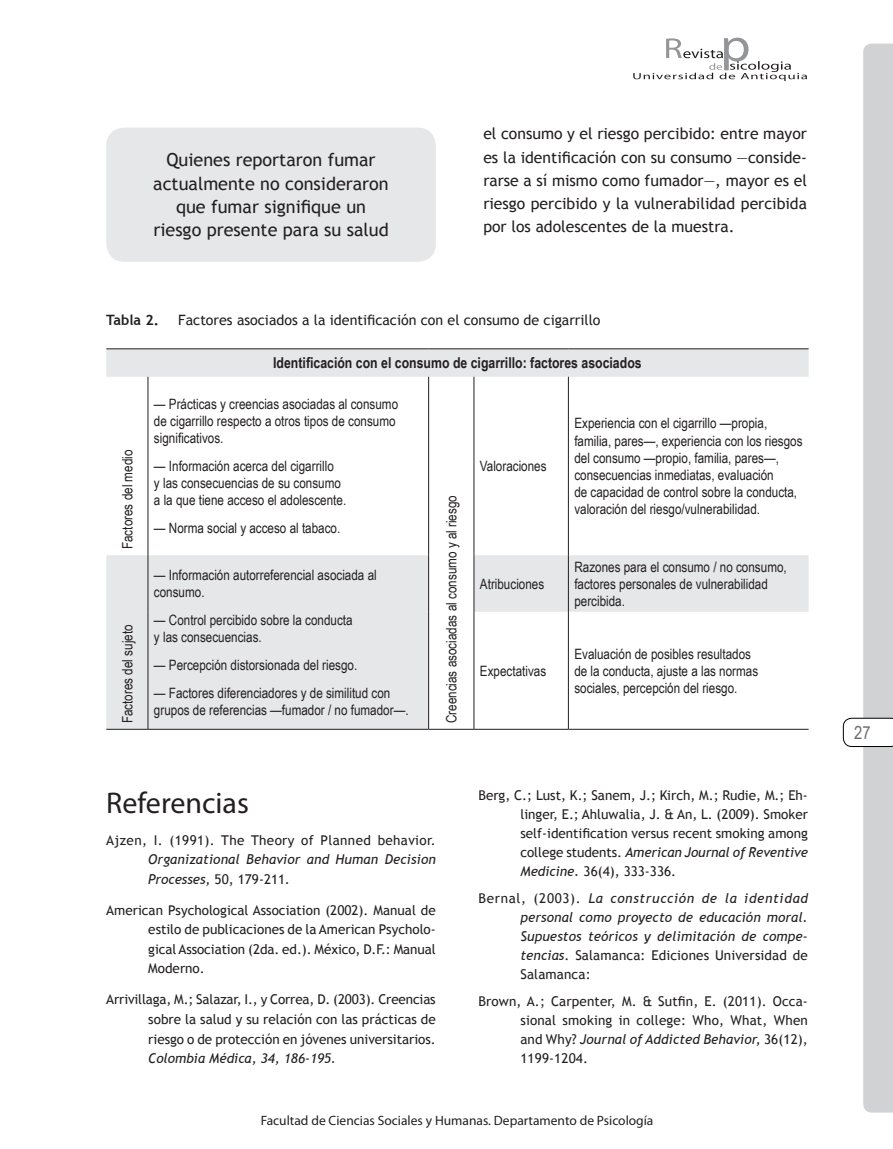
<style>
.page{position:relative;width:893px;height:1149px;background:#fff}
.page>*{position:absolute;margin:0;border:0;box-sizing:border-box;transform-origin:0 0}
.t1{font:30px "Myriad Pro";color:#231f20}
.t2{font:18px/23.2px "Trebuchet MS";color:#231f20;text-align:center}
.t3{font:18px "Arial Narrow";color:#6c6d70}
.t4{font:15.75px/23.2px "Trebuchet MS";color:#231f20;text-align:justify}
.t5{font:700 15px "Arial Narrow";color:#231f20}
.t6{font:14.25px/17.1px "Arial Narrow";color:#231f20}
.t7{font:14.25px "Trebuchet MS";color:#231f20}
.t8{font:700 14.25px "Trebuchet MS";color:#231f20}
.t9{font:13.5px/18.9px "Trebuchet MS";color:#231f20;text-align:justify}
.t10{font:italic 13.5px/18.9px "Trebuchet MS";letter-spacing:.01em;color:#231f20}
.t11{font:13.5px "Myriad Pro";color:#231f20}
.t12{font:13.5px "Trebuchet MS";letter-spacing:.025em;color:#231f20}
.s1{font-style:normal}
.s2{font-style:italic}
</style>
<div class="page">
<svg style="left:843px;top:44px;width:50px;height:1068px"></svg>
<svg style="left:633px;top:38px;width:174px;height:43px"></svg>
<div style="left:106px;top:128px;width:330px;height:134px;background:#e6e7e9;border-radius:18px"></div>
<svg style="left:106px;top:349px;width:703px;height:379px"></svg>
<hr style="left:106px;top:348px;width:42px;height:1px;background:#231f20">
<hr style="left:148px;top:348px;width:281px;height:1px;background:#231f20">
<hr style="left:429px;top:348px;width:45px;height:1px;background:#231f20">
<hr style="left:474px;top:348px;width:94px;height:1px;background:#231f20">
<hr style="left:568px;top:348px;width:241px;height:1px;background:#231f20">
<hr style="left:148px;top:376px;width:1px;height:179px;background:#231f20">
<hr style="left:428px;top:376px;width:1px;height:179px;background:#231f20">
<hr style="left:429px;top:728px;width:45px;height:1px;background:#231f20">
<hr style="left:474px;top:376px;width:1px;height:179px;background:#231f20">
<hr style="left:568px;top:376px;width:1px;height:179px;background:#231f20">
<hr style="left:148px;top:555px;width:1px;height:56px;background:#231f20">
<hr style="left:428px;top:555px;width:1px;height:56px;background:#231f20">
<hr style="left:148px;top:611px;width:1px;height:117px;background:#231f20">
<hr style="left:428px;top:611px;width:1px;height:117px;background:#231f20">
<hr style="left:106px;top:728px;width:42px;height:1px;background:#231f20">
<hr style="left:148px;top:728px;width:281px;height:1px;background:#231f20">
<hr style="left:474px;top:555px;width:1px;height:56px;background:#231f20">
<hr style="left:568px;top:555px;width:1px;height:56px;background:#231f20">
<hr style="left:474px;top:611px;width:1px;height:117px;background:#231f20">
<hr style="left:568px;top:611px;width:1px;height:117px;background:#231f20">
<hr style="left:474px;top:728px;width:94px;height:1px;background:#231f20">
<hr style="left:568px;top:728px;width:241px;height:1px;background:#231f20">
<p class="t2" style="left:153px;top:149px;width:237px">Quienes reportaron fumar actualmente no consideraron que fumar signifique un riesgo presente para su salud</p>
<p class="t4" style="left:483px;top:122px;width:325px">el consumo y el riesgo percibido: entre mayor es la identificación con su consumo —conside&shy;rarse a sí mismo como fumador—, mayor es el riesgo percibido y la vulnerabilidad percibida por los adolescentes de la muestra.</p>
<p class="t8" style="left:106px;top:311px;width:54px">Tabla 2.</p>
<p class="t7" style="left:178px;top:312px;width:424px">Factores asociados a la identificación con el consumo de cigarrillo</p>
<p class="t5" style="left:273px;top:351px;width:370px">Identificación con el consumo de cigarrillo: factores asociados</p>
<p class="t6" style="left:118px;top:549px;width:101px;rotate:-90deg">Factores del medio</p>
<p class="t6" style="left:118px;top:723px;width:100px;rotate:-90deg">Factores del sujeto</p>
<p class="t6" style="left:154px;top:395px;width:246px">— Prácticas y creencias asociadas al consumo de cigarrillo respecto a otros tipos de consumo significativos.</p>
<p class="t6" style="left:154px;top:457px;width:194px">— Información acerca del cigarrillo<br>y las consecuencias de su consumo a la que tiene acceso el adolescente.</p>
<p class="t6" style="left:154px;top:519px;width:188px">— Norma social y acceso al tabaco.</p>
<p class="t6" style="left:154px;top:566px;width:224px">— Información autorreferencial asociada al consumo.</p>
<p class="t6" style="left:154px;top:610px;width:200px">— Control percibido sobre la conducta y las consecuencias.</p>
<p class="t6" style="left:154px;top:655px;width:205px">— Percepción distorsionada del riesgo.</p>
<p class="t6" style="left:154px;top:683px;width:256px">— Factores diferenciadores y de similitud con grupos de referencias —fumador / no fumador—.</p>
<p class="t6" style="left:442px;top:723px;width:229px;rotate:-90deg">Creencias asociadas al consumo y al riesgo</p>
<p class="t6" style="left:480px;top:457px;width:68px">Valoraciones</p>
<p class="t6" style="left:480px;top:574px;width:66px">Atribuciones</p>
<p class="t6" style="left:480px;top:661px;width:68px">Expectativas</p>
<p class="t6" style="left:574px;top:414px;width:230px">Experiencia con el cigarrillo —propia, familia, pares—, experiencia con los riesgos del consumo —propio, familia, pares—, consecuencias inmediatas, evaluación<br>de capacidad de control sobre la conducta, valoración del riesgo/vulnerabilidad.</p>
<p class="t6" style="left:574px;top:557px;width:214px">Razones para el consumo / no consumo, factores personales de vulnerabilidad percibida.</p>
<p class="t6" style="left:574px;top:644px;width:185px">Evaluación de posibles resultados de la conducta, ajuste a las normas sociales, percepción del riesgo.</p>
<h1 class="t1" style="left:106px;top:783px;width:144px">Referencias</h1>
<p class="t12" style="left:106px;top:831px;width:331px">Ajzen, I. (1991). The Theory of Planned behavior.</p>
<p class="t10" style="left:148px;top:849px;width:289px;line-height:19.5px">Organizational Behavior and Human Decision<br>Processes, <span class="s1">50, 179-211</span>.</p>
<p class="t9" style="left:148px;top:900px;width:289px;line-height:19.5px;text-indent:-42px">American Psychological Association (2002). Manual de estilo de publicaciones de la American Psycholo&shy;gical Association (2da. ed.). México, D.F.: Manual Moderno.</p>
<p class="t9" style="left:148px;top:989px;width:289px;line-height:19.5px;text-indent:-42px">Arrivillaga, M.; Salazar, I., y Correa, D. (2003). Creencias sobre la salud y su relación con las prácticas de riesgo o de protección en jóvenes universitarios.</p>
<p class="t10" style="left:148px;top:1048px;width:189px">Colombia Médica, 34, 186-195.</p>
<p class="t9" style="left:520px;top:785px;width:289px;text-indent:-42px">Berg, C.; Lust, K.; Sanem, J.; Kirch, M.; Rudie, M.; Eh&shy;linger, E.; Ahluwalia, J. &amp; An, L. (2009). Smoker self-identification versus recent smoking among college students. <span class="s2">American Journal of Reventive Medicine.</span> 36(4), 333-336.</p>
<p class="t10" style="left:520px;top:888px;width:289px;text-align:justify;text-indent:-42px"><span class="s1">Bernal, (2003).</span> La construcción de la identidad personal como proyecto de educación moral.<br>Supuestos teóricos y delimitación de compe&shy;tencias<span class="s1">. Salamanca: Ediciones Universidad de Salamanca:</span></p>
<p class="t9" style="left:520px;top:991px;width:289px;text-indent:-42px">Brown, A.; Carpenter, M. &amp; Sutfin, E. (2011). Occa&shy;sional smoking in college: Who, What, When and Why? <span class="s2">Journal of Addicted Behavior,</span> 36(12), 1199-1204.</p>
<p class="t11" style="left:261px;top:1111px;width:394px">Facultad de Ciencias Sociales y Humanas. Departamento de Psicología</p>
<p class="t3" style="left:854px;top:719px;width:18px">27</p>
</div>
